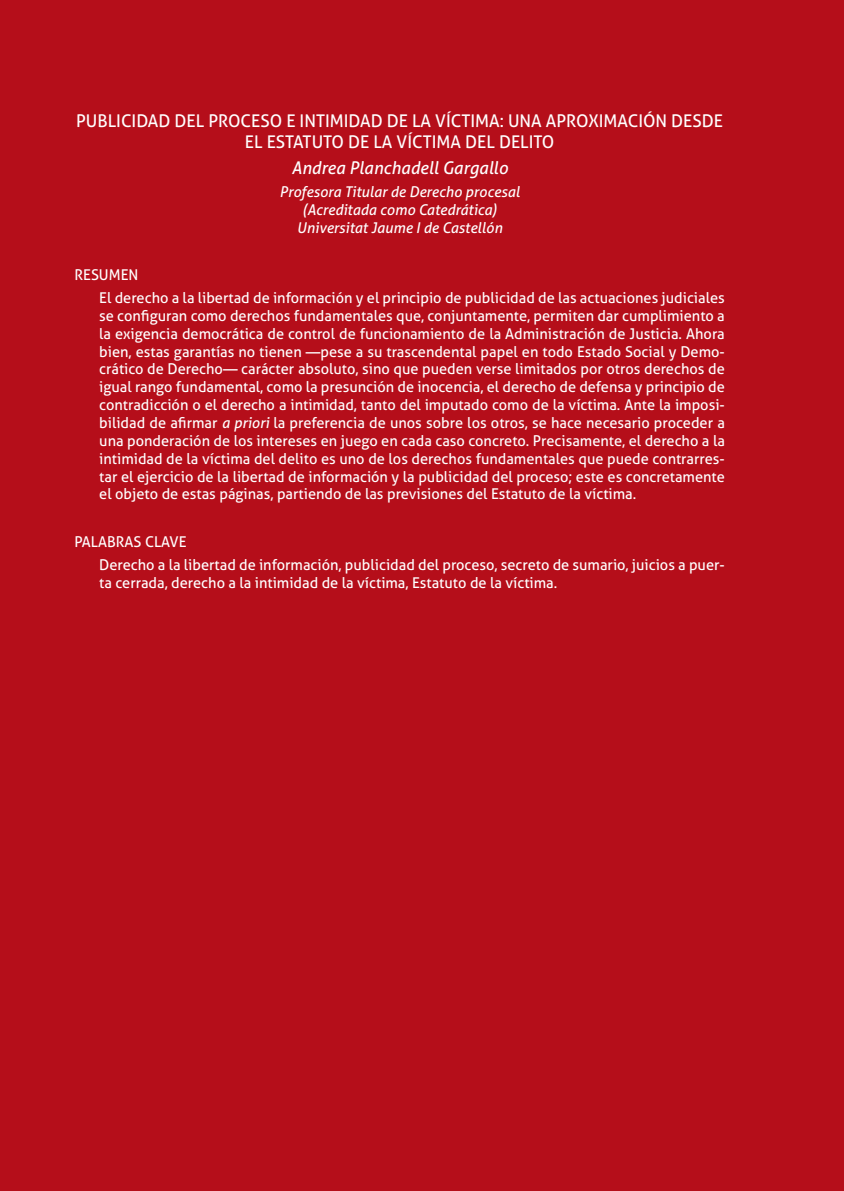
<style>
.page{position:relative;width:844px;height:1191px;background:#fff}
.page>*{position:absolute;margin:0;border:0;box-sizing:border-box;transform-origin:0 0}
.Resumen_título_españ{font:17.5px/21px "Aller";color:#fff;text-align:center}
.Resumen_autor{font:italic 17.5px "Aller";color:#fff}
.Resumen_texto{font:14.88px/17.8px "Aller";color:#fff;text-align:justify}
.Resumen_cargo{font:italic 14.88px "Aller";color:#fff}
.Resumen_cargo_con{font:italic 14.88px "Aller";color:#fff}
.Resumen_titular{font:14.88px "Aller";color:#fff}
.s1{font-style:italic}
</style>
<div class="page">
<div style="left:0;top:0;width:843px;height:1191px;background:#b50e1a"></div>
<p class="Resumen_título_españ" style="left:76px;top:110px;width:648px">PUBLICIDAD DEL PROCESO E INTIMIDAD DE LA VÍCTIMA: UNA APROXIMACIÓN DESDE<br>EL ESTATUTO DE LA VÍCTIMA DEL DELITO</p>
<p class="Resumen_autor" style="left:291px;top:157px;width:218px">Andrea Planchadell Gargallo</p>
<p class="Resumen_cargo" style="left:279px;top:182px;width:242px">Profesora Titular de Derecho procesal</p>
<p class="Resumen_cargo" style="left:302px;top:200px;width:196px">(Acreditada como Catedrática)</p>
<p class="Resumen_cargo_con" style="left:297px;top:218px;width:207px">Universitat Jaume I de Castellón</p>
<p class="Resumen_titular" style="left:74px;top:266px;width:65px">RESUMEN</p>
<p class="Resumen_texto" style="left:99px;top:289px;width:627px">El derecho a la libertad de información y el principio de publicidad de las actuaciones judiciales se configuran como derechos fundamentales que, conjuntamente, permiten dar cumplimiento a la exigencia democrática de control de funcionamiento de la Administración de Justicia. Ahora bien, estas garantías no tienen —pese a su trascendental papel en todo Estado Social y Demo&shy;crático de Derecho— carácter absoluto, sino que pueden verse limitados por otros derechos de igual rango fundamental, como la presunción de inocencia, el derecho de defensa y principio de contradicción o el derecho a intimidad, tanto del imputado como de la víctima. Ante la imposi&shy;bilidad de afirmar <span class="s1">a priori</span> la preferencia de unos sobre los otros, se hace necesario proceder a una ponderación de los intereses en juego en cada caso concreto. Precisamente, el derecho a la intimidad de la víctima del delito es uno de los derechos fundamentales que puede contrarres&shy;tar el ejercicio de la libertad de información y la publicidad del proceso; este es concretamente el objeto de estas páginas, partiendo de las previsiones del Estatuto de la víctima.</p>
<p class="Resumen_titular" style="left:74px;top:533px;width:114px">PALABRAS CLAVE</p>
<p class="Resumen_texto" style="left:99px;top:555px;width:627px">Derecho a la libertad de información, publicidad del proceso, secreto de sumario, juicios a puer&shy;ta cerrada, derecho a la intimidad de la víctima, Estatuto de la víctima.</p>
</div>
